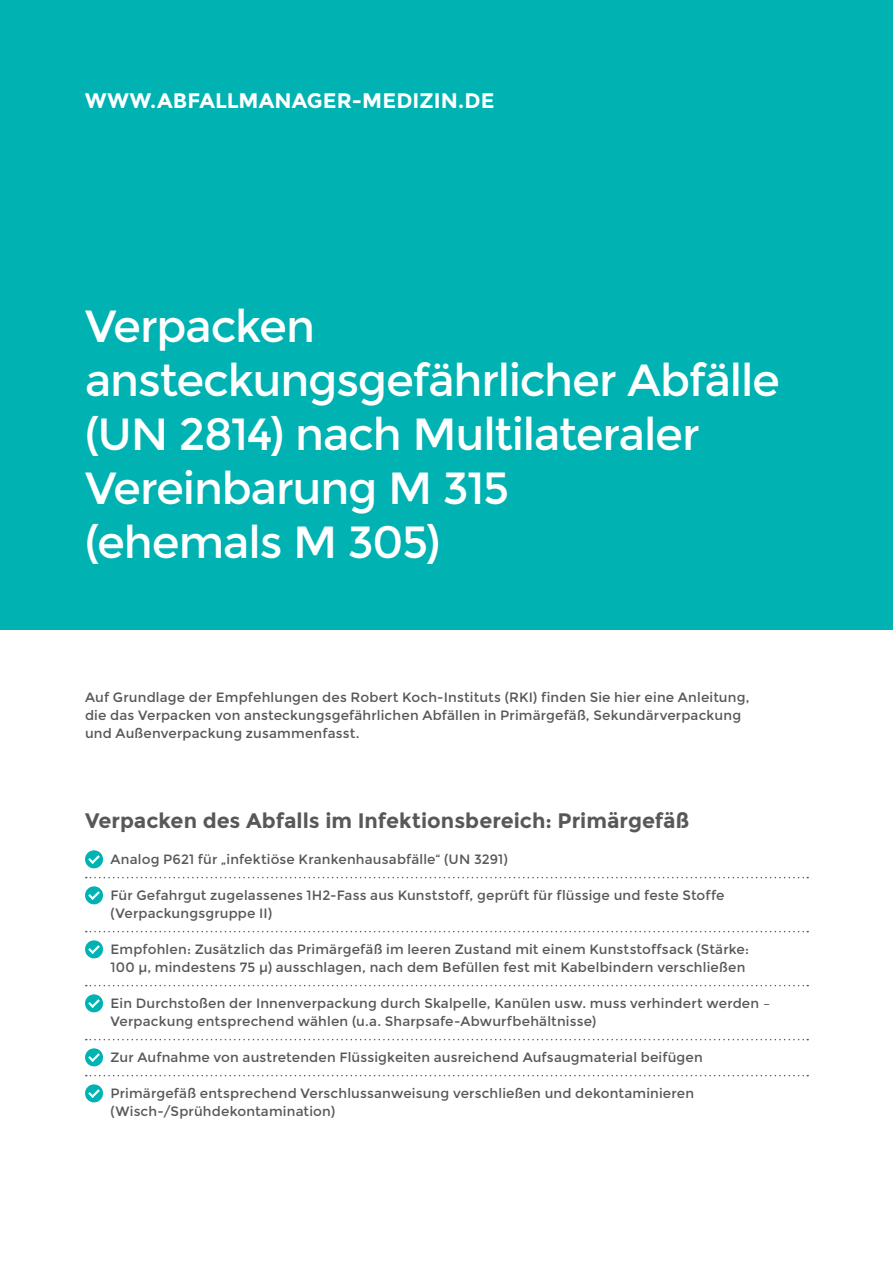
<style>
.page{position:relative;width:893px;height:1263px;background:#fff}
.page>*{position:absolute;margin:0;border:0;box-sizing:border-box;transform-origin:0 0}
.t1{font:45px/54px "Montserrat";letter-spacing:-.025em;color:#fff}
.t2{font:700 21px "Montserrat";color:#57585a}
.t3{font:700 21px "Montserrat";letter-spacing:.005em;color:#fff}
.t4{font:13.5px/18px "Montserrat";letter-spacing:.01em;color:#57585a}
</style>
<div class="page">
<div style="left:0;top:0;width:893px;height:629px;background:#00b2b2"></div>
<svg style="left:86px;top:877px;width:722px;height:1px"></svg>
<svg style="left:86px;top:931px;width:722px;height:1px"></svg>
<svg style="left:86px;top:985px;width:722px;height:1px"></svg>
<svg style="left:86px;top:1039px;width:722px;height:1px"></svg>
<svg style="left:86px;top:1075px;width:722px;height:1px"></svg>
<svg style="left:85px;top:850px;width:18px;height:18px"></svg>
<svg style="left:85px;top:886px;width:18px;height:18px"></svg>
<svg style="left:85px;top:940px;width:18px;height:18px"></svg>
<svg style="left:85px;top:994px;width:18px;height:18px"></svg>
<svg style="left:85px;top:1048px;width:18px;height:18px"></svg>
<svg style="left:85px;top:1084px;width:18px;height:18px"></svg>
<h2 class="t3" style="left:85px;top:88px;width:411px">WWW.ABFALLMANAGER-MEDIZIN.DE</h2>
<h1 class="t1" style="left:85px;top:300px;width:696px">Verpacken ansteckungsgefährlicher Abfälle (UN 2814) nach Multilateraler<br>Vereinbarung M 315<br>(ehemals M 305)</h1>
<p class="t4" style="left:85px;top:688px;width:666px">Auf Grundlage der Empfehlungen des Robert Koch-Instituts (RKI) finden Sie hier eine Anleitung, die das Verpacken von ansteckungsgefährlichen Abfällen in Primärgefäß, Sekundärverpackung und Außenverpackung zusammenfasst.</p>
<h2 class="t2" style="left:85px;top:808px;width:606px">Verpacken des Abfalls im Infektionsbereich: Primärgefäß</h2>
<p class="t4" style="left:111px;top:850px;width:399px">Analog P621 für „infektiöse Krankenhausabfälle“ (UN 3291)</p>
<p class="t4" style="left:111px;top:886px;width:615px">Für Gefahrgut zugelassenes 1H2-Fass aus Kunststoff, geprüft für flüssige und feste Stoffe (Verpackungsgruppe II)</p>
<p class="t4" style="left:111px;top:940px;width:640px">Empfohlen: Zusätzlich das Primärgefäß im leeren Zustand mit einem Kunststoffsack (Stärke:<br>100 μ, mindestens 75 μ) ausschlagen, nach dem Befüllen fest mit Kabelbindern verschließen</p>
<p class="t4" style="left:111px;top:994px;width:661px">Ein Durchstoßen der Innenverpackung durch Skalpelle, Kanülen usw. muss verhindert werden –<br>Verpackung entsprechend wählen (u.a. Sharpsafe-Abwurfbehältnisse)</p>
<p class="t4" style="left:111px;top:1048px;width:594px">Zur Aufnahme von austretenden Flüssigkeiten ausreichend Aufsaugmaterial beifügen</p>
<p class="t4" style="left:111px;top:1084px;width:585px">Primärgefäß entsprechend Verschlussanweisung verschließen und dekontaminieren (Wisch-/Sprühdekontamination)</p>
</div>
